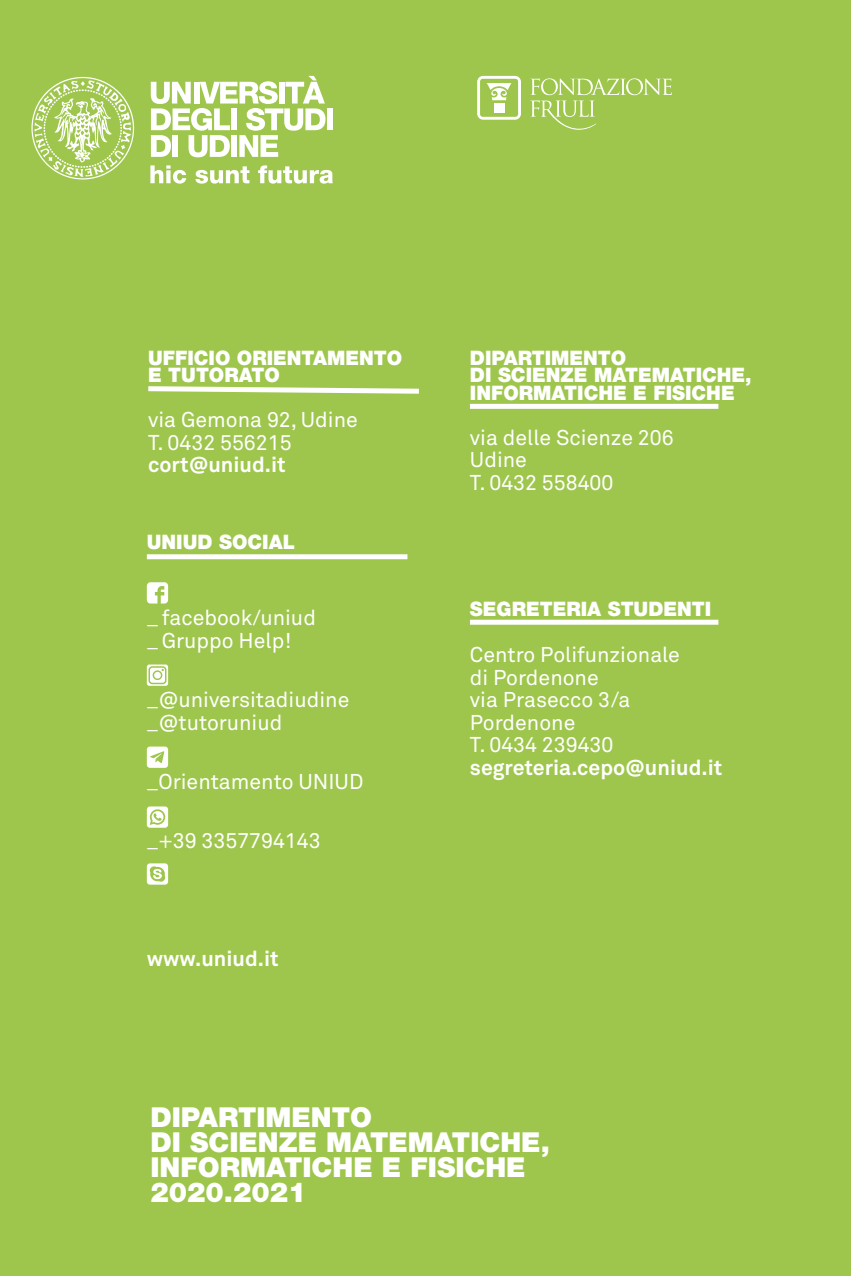
<style>
.page{position:relative;width:851px;height:1276px;background:#fff}
.page>*{position:absolute;margin:0;border:0;box-sizing:border-box;transform-origin:0 0}
.t1{font:900 27.5px/25px "Helvetica Neue LT Std";color:#fff}
.t2{font:21.25px/22.5px "Akkurat";color:#fff}
.t3{font:700 21.25px "Akkurat";color:#fff}
.t4{font:900 20px/17.5px "Helvetica Neue LT Std";color:#fff}
</style>
<div class="page">
<div style="left:0;top:0;width:850px;height:1275px;background:#9ec64d"></div>
<svg style="left:31px;top:77px;width:103px;height:102px"></svg>
<div style="left:327px;top:108px;width:6px;height:22px;background:#fff"></div>
<svg style="left:151px;top:76px;width:174px;height:81px"></svg>
<svg style="left:150px;top:165px;width:36px;height:19px"></svg>
<svg style="left:195px;top:166px;width:54px;height:18px"></svg>
<svg style="left:258px;top:165px;width:75px;height:19px"></svg>
<div style="left:470px;top:404px;width:248px;height:5px;background:#fff"></div>
<div style="left:470px;top:620px;width:248px;height:5px;background:#fff"></div>
<svg style="left:477px;top:76px;width:44px;height:44px"></svg>
<div style="left:493px;top:103px;width:11px;height:9px;background:#fff"></div>
<svg style="left:530px;top:78px;width:142px;height:52px"></svg>
<svg style="left:148px;top:386px;width:271px;height:8px"></svg>
<div style="left:147px;top:554px;width:260px;height:5px;background:#fff"></div>
<svg style="left:147px;top:582px;width:21px;height:21px"></svg>
<svg style="left:147px;top:664px;width:21px;height:22px"></svg>
<svg style="left:147px;top:863px;width:21px;height:21px"></svg>
<svg style="left:147px;top:806px;width:21px;height:21px"></svg>
<svg style="left:147px;top:746px;width:21px;height:22px"></svg>
<p class="t4" style="left:148px;top:349px;width:256px">UFFICIO ORIENTAMENTO<br>E TUTORATO</p>
<p class="t2" style="left:148px;top:411px;width:211px">via Gemona 92, Udine<br>T. 0432 556215</p>
<p class="t3" style="left:148px;top:457px;width:139px">cort@uniud.it</p>
<p class="t4" style="left:147px;top:533px;width:150px">UNIUD SOCIAL</p>
<p class="t2" style="left:147px;top:609px;width:171px">_ facebook/uniud _ Gruppo Help!</p>
<p class="t2" style="left:147px;top:690px;width:204px">_@universitadiudine _@tutoruniud</p>
<p class="t2" style="left:147px;top:772px;width:218px">_Orientamento UNIUD</p>
<p class="t2" style="left:147px;top:831px;width:175px">_+39 3357794143</p>
<p class="t3" style="left:147px;top:951px;width:133px">www.uniud.it</p>
<p class="t4" style="left:470px;top:349px;width:283px">DIPARTIMENTO<br>DI SCIENZE MATEMATICHE,<br>INFORMATICHE E FISICHE</p>
<p class="t2" style="left:470px;top:428px;width:205px">via delle Scienze 206<br>Udine<br>T. 0432 558400</p>
<p class="t4" style="left:470px;top:600px;width:243px">SEGRETERIA STUDENTI</p>
<p class="t2" style="left:470px;top:645px;width:211px">Centro Polifunzionale di Pordenone<br>via Prasecco 3/a<br>Pordenone<br>T. 0434 239430</p>
<p class="t3" style="left:470px;top:759px;width:254px">segreteria.cepo@uniud.it</p>
<p class="t1" style="left:150px;top:1104px;width:401px">DIPARTIMENTO<br>DI SCIENZE MATEMATICHE,<br>INFORMATICHE E FISICHE<br>2020.2021</p>
</div>
